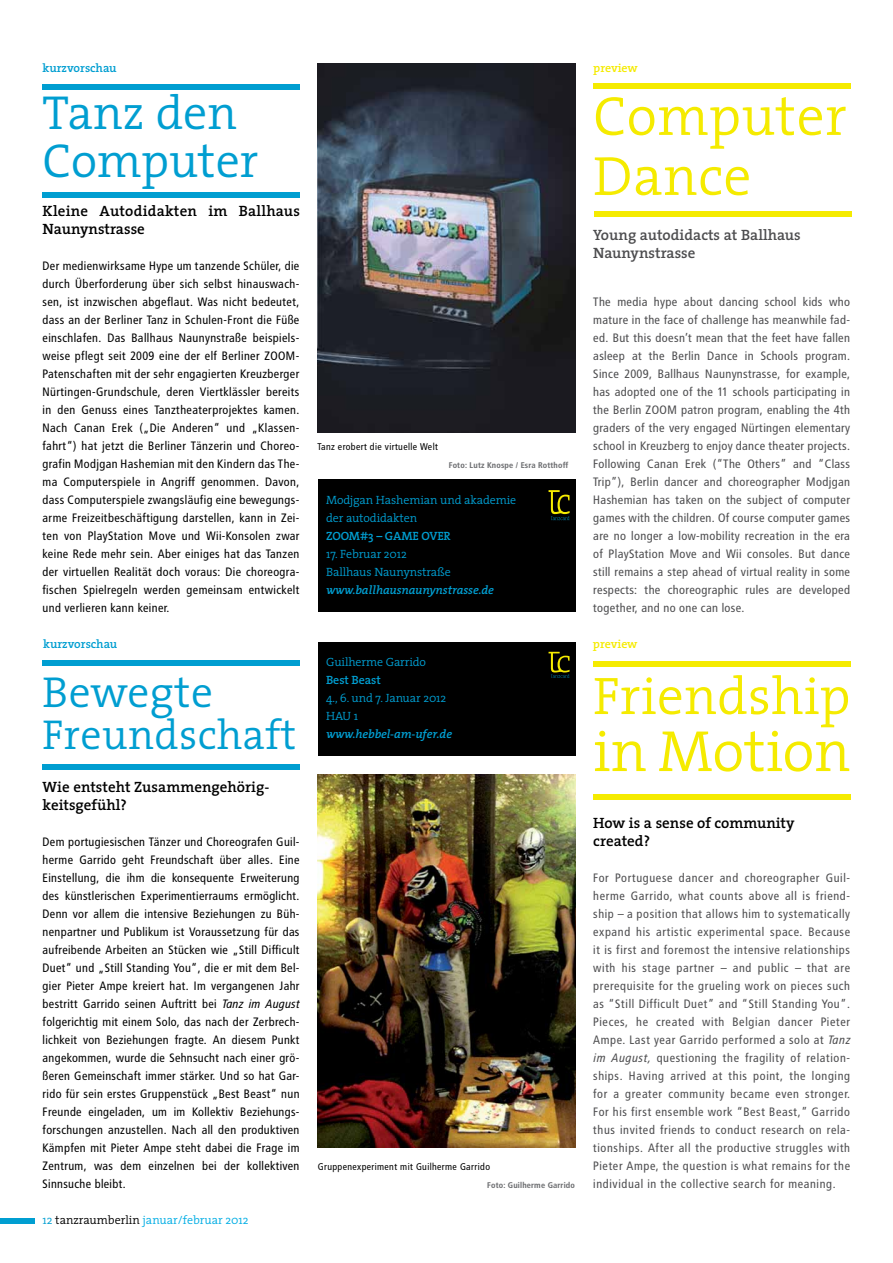
<style>
.page{position:relative;width:893px;height:1263px;background:#fff}
.page>*{position:absolute;margin:0;border:0;box-sizing:border-box;transform-origin:0 0}
.t1{font:300 58.5px "The Serif";color:#f5eb00}
.t2{font:300 55.5px/60px "The Serif";letter-spacing:.01em;color:#f5eb00}
.t3{font:300 53.25px "The Serif";letter-spacing:.005em;color:#f5eb00}
.t4{font:300 48px/48px "The Serif";color:#009ed1}
.t5{font:300 43.5px "The Serif";letter-spacing:.01em;color:#009ed1}
.t6{font:300 42px "The Serif";letter-spacing:.01em;color:#009ed1}
.t7{font:600 15px/18px "The Serif";color:#000}
.t8{font:600 15px/18px "The Serif";color:#4d4d4f}
.t9{font:12.15px/18px "Transit Print OT";letter-spacing:-.01em;color:#000;text-align:justify}
.t10{font:12.15px/18px "Transit Print OT";letter-spacing:-.005em;color:#4d4d4f;text-align:justify}
.t11{font:300 12px/18px "The Serif";letter-spacing:-.01em;color:#009ed1}
.t12{font:italic 600 12px "The Serif";letter-spacing:-.01em;color:#009ed1}
.t13{font:600 12px "The Serif";letter-spacing:-.01em;color:#009ed1}
.t14{font:300 12px "The Serif";color:#00ade4}
.t15{font:600 12px "The Serif";color:#f5eb00}
.t16{font:9.75px "Transit Print OT";color:#000}
.t17{font:8.25px "Transit Print OT Bld";color:#6d6e71}
.s1{font-style:italic}
.s2{color:#009ed1}
.s3{color:#000}
</style>
<div class="page">
<div style="left:0;top:1218px;width:35px;height:6px;background:#009ed1"></div>
<img style="left:318px;top:64px;width:257px;height:368px">
<div style="left:318px;top:480px;width:257px;height:132px;background:#000"></div>
<div style="left:318px;top:642px;width:257px;height:114px;background:#000"></div>
<svg style="left:549px;top:490px;width:21px;height:30px"></svg>
<svg style="left:549px;top:652px;width:21px;height:26px"></svg>
<img style="left:318px;top:775px;width:257px;height:373px">
<div style="left:43px;top:192px;width:257px;height:6px;background:#009ed1"></div>
<div style="left:43px;top:764px;width:257px;height:6px;background:#009ed1"></div>
<div style="left:593px;top:794px;width:257px;height:5px;background:#f5eb00"></div>
<div style="left:43px;top:84px;width:257px;height:6px;background:#009ed1"></div>
<div style="left:43px;top:660px;width:257px;height:6px;background:#009ed1"></div>
<div style="left:593px;top:661px;width:257px;height:5px;background:#f5eb00"></div>
<div style="left:594px;top:211px;width:257px;height:5px;background:#f5eb00"></div>
<div style="left:593px;top:83px;width:257px;height:6px;background:#f5eb00"></div>
<p class="t13" style="left:43px;top:58px;width:76px">kurzvorschau</p>
<h3 class="t4" style="left:43px;top:88px;width:217px">Tanz den<br>Computer</h3>
<p class="t7" style="left:43px;top:202px;width:259px">Kleine Autodidakten im Ballhaus<br>Naunynstrasse</p>
<p class="t9" style="left:43px;top:257px;width:259px">Der medienwirksame Hype um tanzende Schüler, die durch Überforderung über sich selbst hinauswach&shy;sen, ist inzwischen abgeflaut. Was nicht bedeutet, dass an der Berliner Tanz in Schulen-Front die Füße einschlafen. Das Ballhaus Naunynstraße beispiels&shy;weise pflegt seit 2009 eine der elf Berliner ZOOM-Patenschaften mit der sehr engagierten Kreuzberger Nürtingen-Grundschule, deren Viertklässler bereits in den Genuss eines Tanztheaterprojektes kamen.<br>Nach Canan Erek („Die Anderen“ und „Klassen&shy;fahrt“) hat jetzt die Berliner Tänzerin und Choreo&shy;grafin Modjgan Hashemian mit den Kindern das The&shy;ma Computerspiele in Angriff genommen. Davon, dass Computerspiele zwangsläufig eine bewegungs&shy;arme Freizeitbeschäftigung darstellen, kann in Zei&shy;ten von PlayStation Move und Wii-Konsolen zwar keine Rede mehr sein. Aber einiges hat das Tanzen der virtuellen Realität doch voraus: Die choreogra&shy;fischen Spielregeln werden gemeinsam entwickelt und verlieren kann keiner.</p>
<p class="t16" style="left:318px;top:441px;width:122px">Tanz erobert die virtuelle Welt</p>
<p class="t17" style="left:449px;top:460px;width:121px">Foto: Lutz Knospe / Esra Rotthoff</p>
<p class="t11" style="left:326px;top:491px;width:192px">Modjgan Hashemian und akademie der autodidakten</p>
<p class="t13" style="left:326px;top:526px;width:126px">ZOOM#3 – GAME OVER</p>
<p class="t11" style="left:326px;top:545px;width:126px">17. Februar 2012<br>Ballhaus Naunynstraße</p>
<p class="t12" style="left:326px;top:580px;width:169px">www.ballhausnaunynstrasse.de</p>
<p class="t15" style="left:593px;top:58px;width:46px">preview</p>
<h2 class="t2" style="left:593px;top:84px;width:255px">Computer<br>Dance</h2>
<p class="t8" style="left:593px;top:226px;width:209px">Young autodidacts at Ballhaus<br>Naunynstrasse</p>
<p class="t10" style="left:593px;top:293px;width:259px">The media hype about dancing school kids who mature in the face of challenge has meanwhile fad&shy;ed. But this doesn’t mean that the feet have fallen asleep at the Berlin Dance in Schools program.<br>Since 2009, Ballhaus Naunynstrasse, for example, has adopted one of the 11 schools participating in the Berlin ZOOM patron program, enabling the 4th graders of the very engaged Nürtingen elementary school in Kreuzberg to enjoy dance theater projects.<br>Following Canan Erek (“The Others” and “Class Trip”), Berlin dancer and choreographer Modjgan Hashemian has taken on the subject of computer games with the children. Of course computer games are no longer a low-mobility recreation in the era of PlayStation Move and Wii consoles. But dance still remains a step ahead of virtual reality in some respects: the choreographic rules are developed together, and no one can lose.</p>
<p class="t13" style="left:43px;top:634px;width:76px">kurzvorschau</p>
<p class="t15" style="left:593px;top:634px;width:46px">preview</p>
<h3 class="t5" style="left:43px;top:656px;width:172px">Bewegte</h3>
<h3 class="t6" style="left:43px;top:700px;width:255px">Freundschaft</h3>
<p class="t7" style="left:43px;top:778px;width:228px">Wie entsteht Zusammengehörig&shy;keitsgefühl?</p>
<p class="t9" style="left:43px;top:833px;width:259px">Dem portugiesischen Tänzer und Choreografen Guil&shy;herme Garrido geht Freundschaft über alles. Eine Einstellung, die ihm die konsequente Erweiterung des künstlerischen Experimentierraums ermöglicht.<br>Denn vor allem die intensive Beziehungen zu Büh&shy;nenpartner und Publikum ist Voraussetzung für das aufreibende Arbeiten an Stücken wie „Still Difficult Duet“ und „Still Standing You“, die er mit dem Bel&shy;gier Pieter Ampe kreiert hat. Im vergangenen Jahr bestritt Garrido seinen Auftritt bei <span class="s1">Tanz im August </span>folgerichtig mit einem Solo, das nach der Zerbrech&shy;lichkeit von Beziehungen fragte. An diesem Punkt angekommen, wurde die Sehnsucht nach einer grö&shy;ßeren Gemeinschaft immer stärker. Und so hat Gar&shy;rido für sein erstes Gruppenstück „Best Beast“ nun Freunde eingeladen, um im Kollektiv Beziehungs&shy;forschungen anzustellen. Nach all den produktiven Kämpfen mit Pieter Ampe steht dabei die Frage im Zentrum, was dem einzelnen bei der kollektiven Sinnsuche bleibt.</p>
<p class="t14" style="left:43px;top:1210px;width:208px"><span class="s2">12</span> <span class="s3">tanzraumberlin</span> januar/februar 2012</p>
<p class="t11" style="left:326px;top:653px;width:101px">Guilherme Garrido</p>
<p class="t13" style="left:326px;top:670px;width:56px">Best Beast</p>
<p class="t11" style="left:326px;top:689px;width:122px">4., 6. und 7. Januar 2012<br>HAU 1</p>
<p class="t12" style="left:326px;top:724px;width:128px">www.hebbel-am-ufer.de</p>
<p class="t16" style="left:318px;top:1161px;width:174px">Gruppenexperiment mit Guilherme Garrido</p>
<p class="t17" style="left:487px;top:1180px;width:89px">Foto: Guilherme Garrido</p>
<h3 class="t3" style="left:593px;top:652px;width:259px">Friendship</h3>
<h1 class="t1" style="left:593px;top:703px;width:259px">in Motion</h1>
<p class="t7" style="left:593px;top:814px;width:203px">How is a sense of community created?</p>
<p class="t10" style="left:593px;top:869px;width:259px">For Portuguese dancer and choreographer Guil&shy;herme Garrido, what counts above all is friend&shy;ship – a position that allows him to systematically expand his artistic experimental space. Because it is first and foremost the intensive relationships with his stage partner – and public – that are prerequisite for the grueling work on pieces such as “Still Difficult Duet” and “Still Standing You”.<br>Pieces, he created with Belgian dancer Pieter Ampe. Last year Garrido performed a solo at <span class="s1">Tanz im August,</span> questioning the fragility of relation&shy;ships. Having arrived at this point, the longing for a greater community became even stronger.<br>For his first ensemble work “Best Beast,” Garrido thus invited friends to conduct research on rela&shy;tionships. After all the productive struggles with Pieter Ampe, the question is what remains for the individual in the collective search for meaning.</p>
</div>
